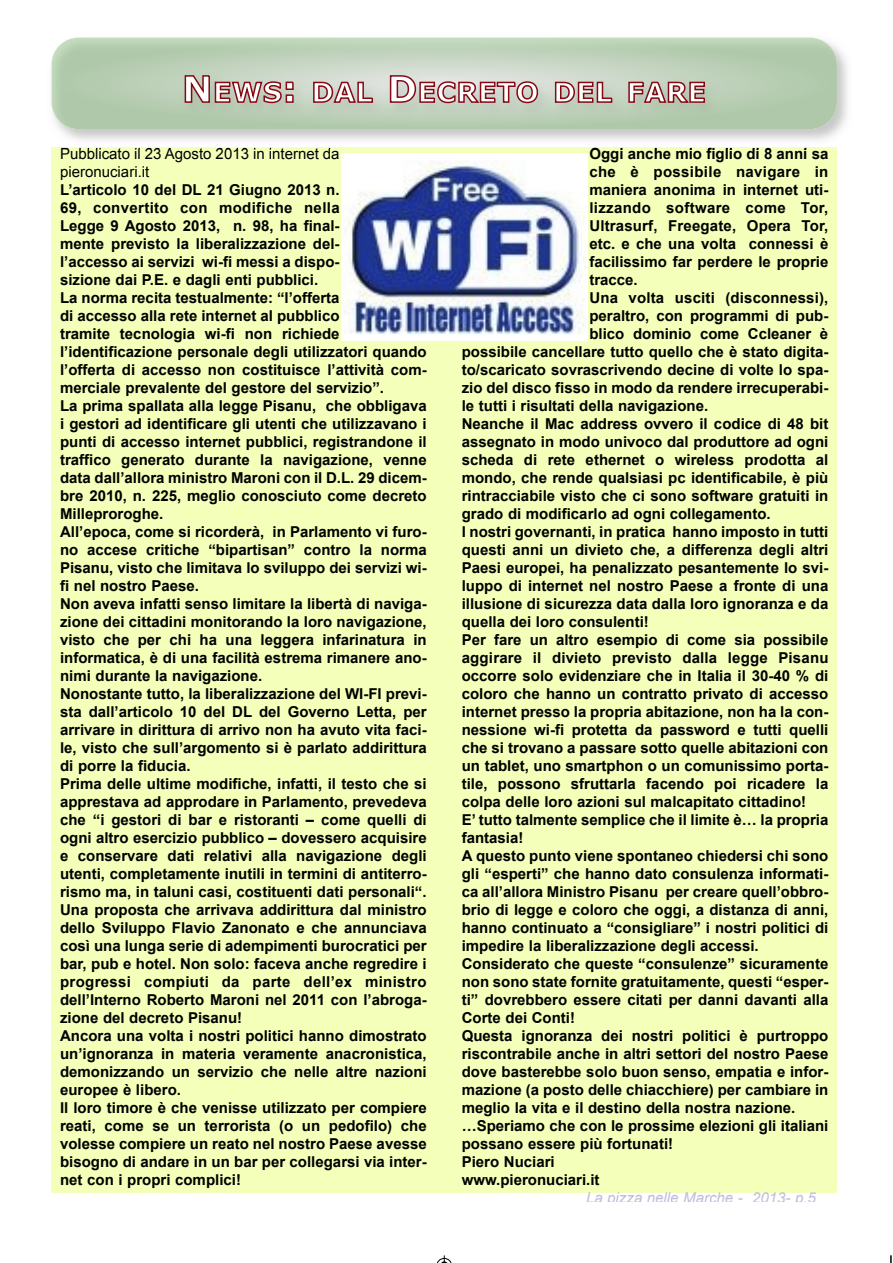
<style>
.page{position:relative;width:893px;height:1263px;background:#fff}
.page>*{position:absolute;margin:0;border:0;box-sizing:border-box;transform-origin:0 0}
.t1{font:700 15px/18px "Arial";color:#000}
.t2{font:15px/18px "Arial";color:#000}
.t3{font:700 15px "Arial";letter-spacing:.02em;color:#000}
.t4{font:italic 15px "Arial";color:#bfbcdb}
</style>
<div class="page">
<div style="left:52px;top:148px;width:784px;height:1044px;background:#f4ffb9"></div>
<img style="left:51px;top:37px;width:797px;height:111px">
<img style="left:135px;top:148px;width:672px;height:1px">
<img style="left:61px;top:148px;width:60px;height:1px">
<img style="left:590px;top:148px;width:54px;height:1px">
<img style="left:52px;top:38px;width:784px;height:91px">
<svg style="left:184px;top:74px;width:110px;height:30px"></svg>
<svg style="left:312px;top:81px;width:62px;height:23px"></svg>
<svg style="left:389px;top:74px;width:150px;height:30px"></svg>
<svg style="left:554px;top:81px;width:59px;height:23px"></svg>
<svg style="left:627px;top:81px;width:78px;height:23px"></svg>
<div style="left:341px;top:154px;width:247px;height:187px;background:#fff"></div>
<img style="left:343px;top:160px;width:241px;height:174px">
<svg style="left:437px;top:1255px;width:15px;height:8px"></svg>
<p class="t2" style="left:60px;top:144px;width:281px">Pubblicato il 23 Agosto 2013 in internet da pieronuciari.it</p>
<p class="t1" style="left:60px;top:180px;width:368px">L’articolo 10 del DL 21 Giugno 2013 n.<br>69, convertito con modifiche nella<br>Legge 9 Agosto 2013, n. 98, ha final-<br>mente previsto la liberalizzazione del-<br>l’accesso ai servizi wi-fi messi a dispo-<br>sizione dai P.E. e dagli enti pubblici.<br>La norma recita testualmente: “l’offerta<br>di accesso alla rete internet al pubblico<br>tramite tecnologia wi-fi non richiede l’identificazione personale degli utilizzatori quando l’offerta di accesso non costituisce l’attività com&shy;merciale prevalente del gestore del servizio”.<br>La prima spallata alla legge Pisanu, che obbligava i gestori ad identificare gli utenti che utilizzavano i punti di accesso internet pubblici, registrandone il traffico generato durante la navigazione, venne data dall’allora ministro Maroni con il D.L. 29 dicem&shy;bre 2010, n. 225, meglio conosciuto come decreto Milleproroghe.<br>All’epoca, come si ricorderà, in Parlamento vi furo&shy;no accese critiche “bipartisan” contro la norma Pisanu, visto che limitava lo sviluppo dei servizi wi&shy;fi nel nostro Paese.<br>Non aveva infatti senso limitare la libertà di naviga&shy;zione dei cittadini monitorando la loro navigazione, visto che per chi ha una leggera infarinatura in informatica, è di una facilità estrema rimanere ano&shy;nimi durante la navigazione.<br>Nonostante tutto, la liberalizzazione del WI-FI previ&shy;sta dall’articolo 10 del DL del Governo Letta, per arrivare in dirittura di arrivo non ha avuto vita faci&shy;le, visto che sull’argomento si è parlato addirittura di porre la fiducia.<br>Prima delle ultime modifiche, infatti, il testo che si apprestava ad approdare in Parlamento, prevedeva che “i gestori di bar e ristoranti – come quelli di ogni altro esercizio pubblico – dovessero acquisire e conservare dati relativi alla navigazione degli utenti, completamente inutili in termini di antiterro&shy;rismo ma, in taluni casi, costituenti dati personali“.<br>Una proposta che arrivava addirittura dal ministro dello Sviluppo Flavio Zanonato e che annunciava così una lunga serie di adempimenti burocratici per bar, pub e hotel. Non solo: faceva anche regredire i progressi compiuti da parte dell’ex ministro dell’Interno Roberto Maroni nel 2011 con l’abroga&shy;zione del decreto Pisanu!<br>Ancora una volta i nostri politici hanno dimostrato un’ignoranza in materia veramente anacronistica, demonizzando un servizio che nelle altre nazioni europee è libero.<br>Il loro timore è che venisse utilizzato per compiere reati, come se un terrorista (o un pedofilo) che volesse compiere un reato nel nostro Paese avesse bisogno di andare in un bar per collegarsi via inter&shy;net con i propri complici!</p>
<p class="t1" style="left:589px;top:144px;width:240px">Oggi anche mio figlio di 8 anni sa</p>
<p class="t3" style="left:589px;top:163px;width:240px">che è possibile navigare in</p>
<p class="t1" style="left:589px;top:180px;width:240px">maniera anonima in internet uti-</p>
<p class="t3" style="left:589px;top:199px;width:240px">lizzando software come Tor,</p>
<p class="t1" style="left:589px;top:216px;width:240px">Ultrasurf, Freegate, Opera Tor,</p>
<p class="t1" style="left:589px;top:234px;width:240px">etc. e che una volta connessi è</p>
<p class="t1" style="left:589px;top:252px;width:240px">facilissimo far perdere le proprie</p>
<p class="t1" style="left:589px;top:270px;width:50px">tracce.</p>
<p class="t1" style="left:589px;top:288px;width:240px">Una volta usciti (disconnessi),</p>
<p class="t1" style="left:589px;top:306px;width:240px">peraltro, con programmi di pub-</p>
<p class="t1" style="left:589px;top:324px;width:240px">blico dominio come Ccleaner è</p>
<p class="t1" style="left:462px;top:342px;width:368px">possibile cancellare tutto quello che è stato digita-</p>
<p class="t1" style="left:462px;top:360px;width:368px">to/scaricato sovrascrivendo decine di volte lo spa-</p>
<p class="t1" style="left:462px;top:378px;width:368px">zio del disco fisso in modo da rendere irrecuperabi-</p>
<p class="t1" style="left:462px;top:396px;width:248px">le tutti i risultati della navigazione.</p>
<p class="t1" style="left:462px;top:414px;width:368px">Neanche il Mac address ovvero il codice di 48 bit</p>
<p class="t1" style="left:462px;top:432px;width:368px">assegnato in modo univoco dal produttore ad ogni</p>
<p class="t1" style="left:462px;top:450px;width:368px">scheda di rete ethernet o wireless prodotta al</p>
<p class="t1" style="left:462px;top:468px;width:368px">mondo, che rende qualsiasi pc identificabile, è più</p>
<p class="t1" style="left:462px;top:486px;width:368px">rintracciabile visto che ci sono software gratuiti in</p>
<p class="t1" style="left:462px;top:504px;width:310px">grado di modificarlo ad ogni collegamento.</p>
<p class="t1" style="left:462px;top:522px;width:368px">I nostri governanti, in pratica hanno imposto in tutti</p>
<p class="t1" style="left:462px;top:540px;width:368px">questi anni un divieto che, a differenza degli altri</p>
<p class="t1" style="left:462px;top:558px;width:368px">Paesi europei, ha penalizzato pesantemente lo svi-</p>
<p class="t1" style="left:462px;top:576px;width:368px">luppo di internet nel nostro Paese a fronte di una</p>
<p class="t1" style="left:462px;top:594px;width:368px">illusione di sicurezza data dalla loro ignoranza e da</p>
<p class="t1" style="left:462px;top:612px;width:189px">quella dei loro consulenti!</p>
<p class="t1" style="left:462px;top:630px;width:368px">Per fare un altro esempio di come sia possibile</p>
<p class="t1" style="left:462px;top:648px;width:368px">aggirare il divieto previsto dalla legge Pisanu</p>
<p class="t1" style="left:462px;top:666px;width:368px">occorre solo evidenziare che in Italia il 30-40 % di</p>
<p class="t1" style="left:462px;top:684px;width:368px">coloro che hanno un contratto privato di accesso</p>
<p class="t1" style="left:462px;top:702px;width:368px">internet presso la propria abitazione, non ha la con-</p>
<p class="t1" style="left:462px;top:720px;width:368px">nessione wi-fi protetta da password e tutti quelli</p>
<p class="t1" style="left:462px;top:738px;width:368px">che si trovano a passare sotto quelle abitazioni con</p>
<p class="t1" style="left:462px;top:756px;width:368px">un tablet, uno smartphon o un comunissimo porta-</p>
<p class="t1" style="left:462px;top:774px;width:368px">tile, possono sfruttarla facendo poi ricadere la</p>
<p class="t1" style="left:462px;top:792px;width:346px">colpa delle loro azioni sul malcapitato cittadino!</p>
<p class="t1" style="left:462px;top:810px;width:368px">E’ tutto talmente semplice che il limite è… la propria</p>
<p class="t1" style="left:462px;top:828px;width:63px">fantasia!</p>
<p class="t1" style="left:462px;top:846px;width:368px">A questo punto viene spontaneo chiedersi chi sono</p>
<p class="t1" style="left:462px;top:864px;width:368px">gli “esperti” che hanno dato consulenza informati-</p>
<p class="t1" style="left:462px;top:882px;width:368px">ca all’allora Ministro Pisanu per creare quell’obbro-</p>
<p class="t1" style="left:462px;top:900px;width:368px">brio di legge e coloro che oggi, a distanza di anni,</p>
<p class="t1" style="left:462px;top:918px;width:368px">hanno continuato a “consigliare” i nostri politici di</p>
<p class="t1" style="left:462px;top:936px;width:298px">impedire la liberalizzazione degli accessi.</p>
<p class="t1" style="left:462px;top:954px;width:368px">Considerato che queste “consulenze” sicuramente</p>
<p class="t1" style="left:462px;top:972px;width:368px">non sono state fornite gratuitamente, questi “esper-</p>
<p class="t1" style="left:462px;top:990px;width:368px">ti” dovrebbero essere citati per danni davanti alla</p>
<p class="t1" style="left:462px;top:1008px;width:115px">Corte dei Conti!</p>
<p class="t1" style="left:462px;top:1026px;width:368px">Questa ignoranza dei nostri politici è purtroppo</p>
<p class="t1" style="left:462px;top:1044px;width:368px">riscontrabile anche in altri settori del nostro Paese</p>
<p class="t1" style="left:462px;top:1062px;width:368px">dove basterebbe solo buon senso, empatia e infor-</p>
<p class="t1" style="left:462px;top:1080px;width:368px">mazione (a posto delle chiacchiere) per cambiare in</p>
<p class="t1" style="left:462px;top:1098px;width:335px">meglio la vita e il destino della nostra nazione.</p>
<p class="t1" style="left:462px;top:1116px;width:368px">…Speriamo che con le prossime elezioni gli italiani</p>
<p class="t1" style="left:462px;top:1134px;width:213px">possano essere più fortunati!</p>
<p class="t1" style="left:462px;top:1152px;width:94px">Piero Nuciari</p>
<p class="t1" style="left:462px;top:1170px;width:139px">www.pieronuciari.it</p>
<p class="t4" style="left:586px;top:1190px;width:231px">La pizza nelle Marche - 2013- p.5</p>
</div>
